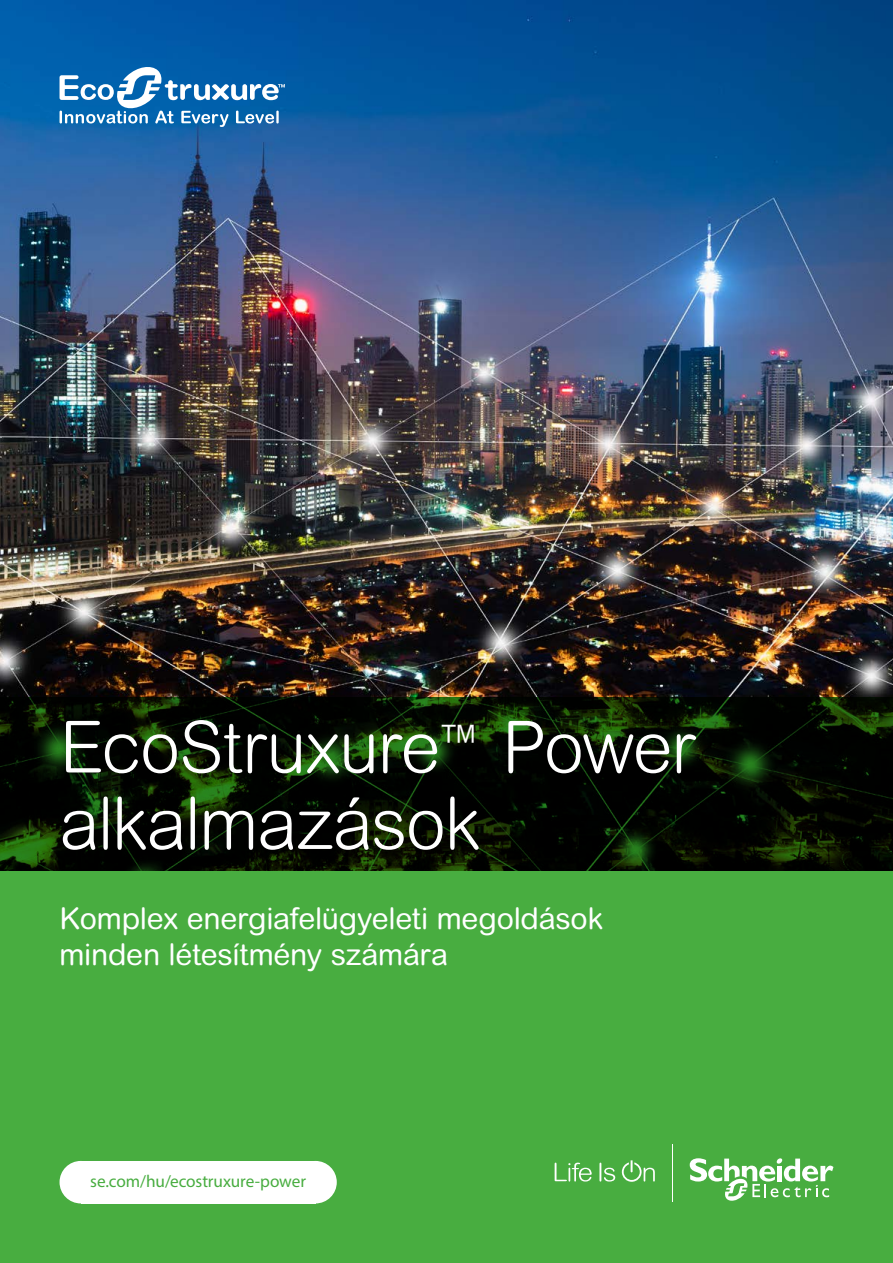
<style>
.page{position:relative;width:893px;height:1263px;background:#fff}
.page>*{position:absolute;margin:0;border:0;box-sizing:border-box;transform-origin:0 0}
.t1{font:300 72px/76.5px "Arial Rounded MT Pro";letter-spacing:-.02em;color:#fff}
.t2{font:30px/36px "Arial Rounded MT Pro";letter-spacing:-.01em;color:#fff}
.t3{font:17.25px "Myriad Pro";letter-spacing:-.005em;color:#48ad40}
</style>
<div class="page">
<img style="left:0;top:0;width:893px;height:697px">
<svg style="left:0;top:697px;width:893px;height:175px;background:#071202"></svg>
<svg style="left:60px;top:64px;width:225px;height:63px"></svg>
<div style="left:0;top:872px;width:893px;height:391px;background:#48ad40"></div>
<svg style="left:555px;top:1163px;width:37px;height:18px"></svg>
<svg style="left:599px;top:1163px;width:16px;height:18px"></svg>
<svg style="left:622px;top:1160px;width:33px;height:22px"></svg>
<svg style="left:690px;top:1158px;width:143px;height:43px"></svg>
<hr style="left:672px;top:1144px;width:1px;height:57px;background:#fff">
<div style="left:60px;top:1161px;width:42px;height:42px;background:#fff;border-radius:50%"></div>
<div style="left:294px;top:1161px;width:43px;height:42px;background:#fff;border-radius:50%"></div>
<div style="left:81px;top:1161px;width:234px;height:42px;background:#fff"></div>
<h1 class="t1" style="left:60px;top:712px;width:637px">EcoStruxure<sup>™</sup> Power alkalmazások</h1>
<p class="t2" style="left:60px;top:902px;width:545px">Komplex energiafelügyeleti megoldások minden létesítmény számára</p>
<p class="t3" style="left:90px;top:1170px;width:217px">se.com/hu/ecostruxure-power</p>
</div>
